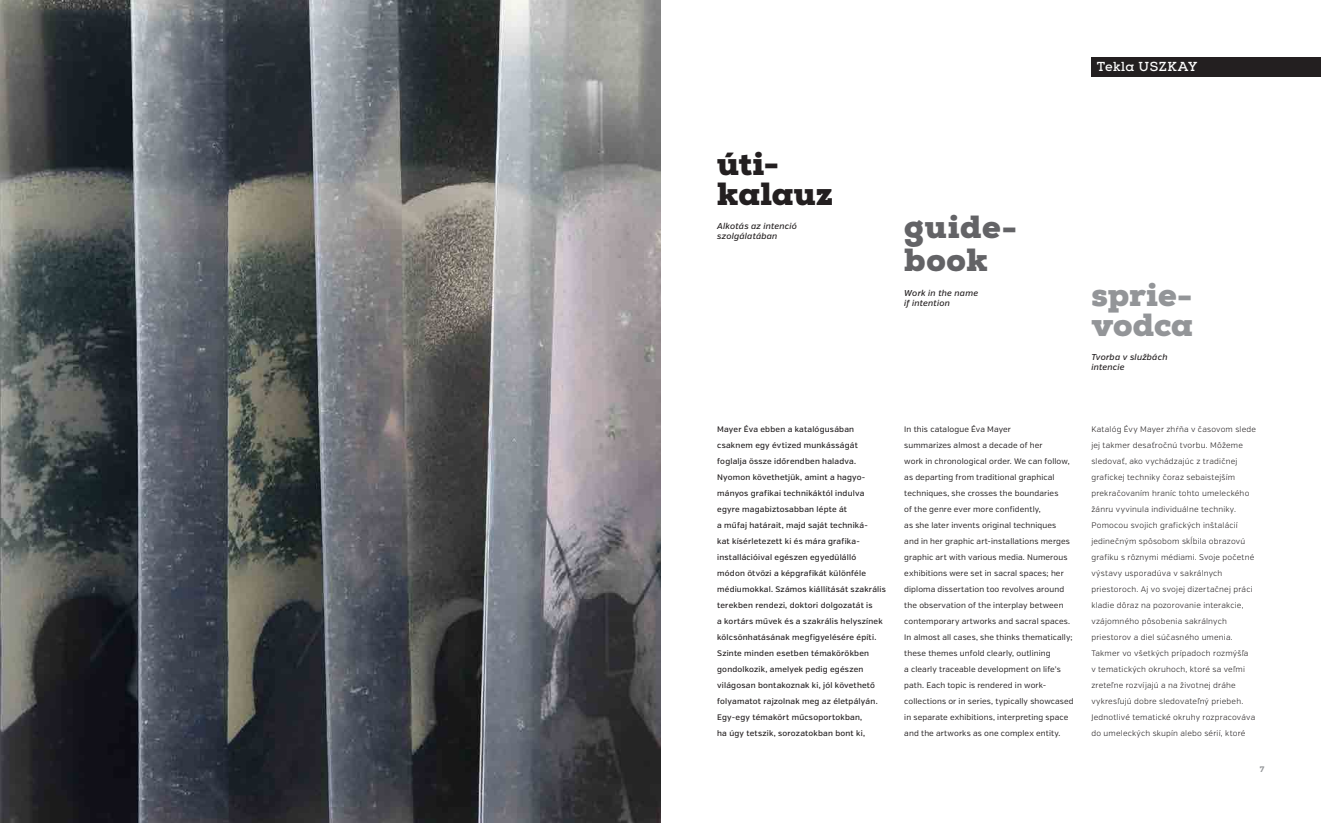
<style>
.page{position:relative;width:1321px;height:823px;background:#fff}
.page>*{position:absolute;margin:0;border:0;box-sizing:border-box;transform-origin:0 0}
.t1{font:900 32px/30px "Nexa Slab";letter-spacing:-.005em;color:#939598}
.t2{font:900 32px/30px "Nexa Slab";color:#231f20}
.t3{font:900 32px/33px "Nexa Slab";letter-spacing:.02em;color:#636366}
.t4{font:700 13px "Nexa Slab";letter-spacing:.04em;color:#fff}
.t5{font:italic 500 8.5px/10px "Verb";letter-spacing:.025em;color:#231f20}
.t6{font:8px/16px "Verb";letter-spacing:.015em;color:#231f20}
.t7{font:300 8px/16px "Verb";letter-spacing:.025em;color:#231f20}
.t8{font:500 8px/16px "Verb";letter-spacing:.025em;color:#231f20}
.t9{font:800 8px "Nexa Slab";color:#939598}
</style>
<div class="page">
<div style="left:1091px;top:57px;width:230px;height:20px;background:#231f20"></div>
<img style="left:0;top:0;width:660px;height:822px">
<h2 class="t4" style="left:1097px;top:58px;width:102px">Tekla USZKAY</h2>
<h1 class="t2" style="left:717px;top:149px;width:117px">úti&shy;kalauz</h1>
<p class="t5" style="left:717px;top:221px;width:81px">Alkotás az intenció szolgálatában</p>
<h1 class="t3" style="left:904px;top:210px;width:114px">guide&shy;book</h1>
<p class="t5" style="left:904px;top:287px;width:75px">Work in the name if intention</p>
<h1 class="t1" style="left:1091px;top:280px;width:103px">sprie&shy;vodca</h1>
<p class="t5" style="left:1091px;top:351px;width:78px">Tvorba v službách intencie</p>
<p class="t8" style="left:717px;top:421px;width:170px">Mayer Éva ebben a katalógusában csaknem egy évtized munkásságát foglalja össze időrendben haladva.<br>Nyomon követhetjük, amint a hagyo&shy;mányos grafikai technikáktól indulva egyre magabiztosabban lépte át<br>a műfaj határait, majd saját techniká-<br>kat kísérletezett ki és mára grafika&shy;installációival egészen egyedülálló módon ötvözi a képgrafikát különféle médiumokkal. Számos kiállítását szakrális terekben rendezi, doktori dolgozatát is<br>a kortárs művek és a szakrális helyszínek kölcsönhatásának megfigyelésére építi.<br>Szinte minden esetben témakörökben gondolkozik, amelyek pedig egészen világosan bontakoznak ki, jól követhető folyamatot rajzolnak meg az életpályán.<br>Egy-egy témakört műcsoportokban,<br>ha úgy tetszik, sorozatokban bont ki,</p>
<p class="t6" style="left:904px;top:421px;width:171px">In this catalogue Éva Mayer<br>summarizes almost a decade of her<br>work in chronological order. We can follow, as departing from traditional graphical techniques, she crosses the boundaries<br>of the genre ever more confidently,<br>as she later invents original techniques<br>and in her graphic art-installations merges graphic art with various media. Numerous exhibitions were set in sacral spaces; her diploma dissertation too revolves around the observation of the interplay between contemporary artworks and sacral spaces.<br>In almost all cases, she thinks thematically; these themes unfold clearly, outlining<br>a clearly traceable development on life’s path. Each topic is rendered in work&shy;collections or in series, typically showcased in separate exhibitions, interpreting space and the artworks as one complex entity.</p>
<p class="t7" style="left:1091px;top:421px;width:166px">Katalóg Évy Mayer zhŕňa v časovom slede jej takmer desaťročnú tvorbu. Môžeme sledovať, ako vychádzajúc z tradičnej grafickej techniky čoraz sebaistejším prekračovaním hraníc tohto umeleckého žánru vyvinula individuálne techniky.<br>Pomocou svojich grafických inštalácií jedinečným spôsobom skĺbila obrazovú grafiku s rôznymi médiami. Svoje početné výstavy usporadúva v sakrálnych priestoroch. Aj vo svojej dizertačnej práci kladie dôraz na pozorovanie interakcie, vzájomného pôsobenia sakrálnych priestorov a diel súčasného umenia.<br>Takmer vo všetkých prípadoch rozmýšľa<br>v tematických okruhoch, ktoré sa veľmi zreteľne rozvíjajú a na životnej dráhe vykresľujú dobre sledovateľný priebeh.<br>Jednotlivé tematické okruhy rozpracováva do umeleckých skupín alebo sérií, ktoré</p>
<p class="t9" style="left:1260px;top:763px;width:6px">7</p>
</div>
